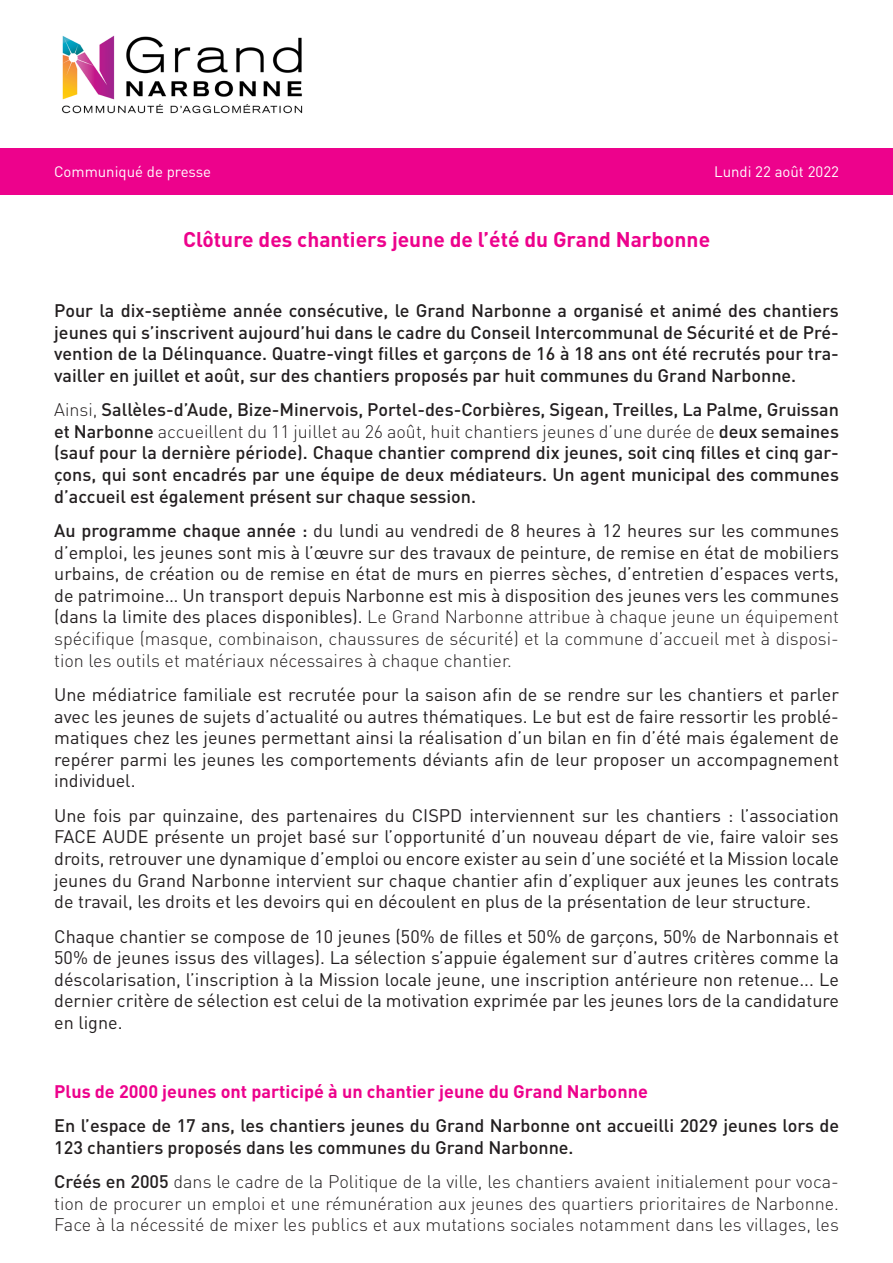
<style>
.page{position:relative;width:893px;height:1263px;background:#fff}
.page>*{position:absolute;margin:0;border:0;box-sizing:border-box;transform-origin:0 0}
.t1{font:700 21px "DIN Pro";color:#ed028c}
.t2{font:18px/21.6px "DIN Pro";color:#231f20;text-align:justify}
.t3{font:500 18px/21.6px "DIN Pro";color:#231f20;text-align:justify}
.t4{font:300 18px/21.6px "DIN Pro";color:#231f20;text-align:justify}
.t5{font:700 18px "DIN Pro";color:#ed028c}
.t6{font:15px "DIN Pro";color:#fff}
.s1{font-weight:300}
.s2{font-weight:500}
</style>
<div class="page">
<div style="left:0;top:148px;width:893px;height:47px;background:#ed028c"></div>
<img style="left:62px;top:35px;width:241px;height:79px">
<p class="t6" style="left:54px;top:162px;width:159px">Communiqué de presse</p>
<p class="t6" style="left:714px;top:162px;width:126px">Lundi 22 août 2022</p>
<p class="t1" style="left:183px;top:225px;width:529px">Clôture des chantiers jeune de l’été du Grand Narbonne</p>
<p class="t3" style="left:54px;top:299px;width:786px">Pour la dix-septième année consécutive, le Grand Narbonne a organisé et animé des chantiers jeunes qui s’inscrivent aujourd’hui dans le cadre du Conseil Intercommunal de Sécurité et de Pré&shy;vention de la Délinquance. Quatre-vingt filles et garçons de 16 à 18 ans ont été recrutés pour tra&shy;vailler en juillet et août, sur des chantiers proposés par huit communes du Grand Narbonne.</p>
<p class="t3" style="left:54px;top:398px;width:786px"><span class="s1">Ainsi,</span> Sallèles-d’Aude, Bize-Minervois, Portel-des-Corbières, Sigean, Treilles, La Palme, Gruissan et Narbonne <span class="s1">accueillent du 11 juillet au 26 août, huit chantiers jeunes d’une durée de</span> deux semaines (sauf pour la dernière période). Chaque chantier comprend dix jeunes, soit cinq filles et cinq gar&shy;çons, qui sont encadrés par une équipe de deux médiateurs. Un agent municipal des communes d’accueil est également présent sur chaque session.</p>
<p class="t2" style="left:54px;top:519px;width:786px"><span class="s2">Au programme chaque année :</span> du lundi au vendredi de 8 heures à 12 heures sur les communes d’emploi, les jeunes sont mis à l’œuvre sur des travaux de peinture, de remise en état de mobiliers urbains, de création ou de remise en état de murs en pierres sèches, d’entretien d’espaces verts, de patrimoine… Un transport depuis Narbonne est mis à disposition des jeunes vers les communes (dans la limite des places disponibles). <span class="s1">Le Grand Narbonne attribue à chaque jeune un équipement spécifique (masque, combinaison, chaussures de sécurité) et la commune d’accueil met à disposi&shy;tion les outils et matériaux nécessaires à chaque chantier.</span></p>
<p class="t2" style="left:54px;top:683px;width:786px">Une médiatrice familiale est recrutée pour la saison afin de se rendre sur les chantiers et parler avec les jeunes de sujets d’actualité ou autres thématiques. Le but est de faire ressortir les problé&shy;matiques chez les jeunes permettant ainsi la réalisation d’un bilan en fin d’été mais également de repérer parmi les jeunes les comportements déviants afin de leur proposer un accompagnement individuel.</p>
<p class="t2" style="left:54px;top:804px;width:786px">Une fois par quinzaine, des partenaires du CISPD interviennent sur les chantiers : l’association FACE AUDE présente un projet basé sur l’opportunité d’un nouveau départ de vie, faire valoir ses droits, retrouver une dynamique d’emploi ou encore exister au sein d’une société et la Mission locale jeunes du Grand Narbonne intervient sur chaque chantier afin d’expliquer aux jeunes les contrats de travail, les droits et les devoirs qui en découlent en plus de la présentation de leur structure.</p>
<p class="t2" style="left:54px;top:924px;width:786px">Chaque chantier se compose de 10 jeunes (50% de filles et 50% de garçons, 50% de Narbonnais et 50% de jeunes issus des villages). La sélection s’appuie également sur d’autres critères comme la déscolarisation, l’inscription à la Mission locale jeune, une inscription antérieure non retenue... Le dernier critère de sélection est celui de la motivation exprimée par les jeunes lors de la candidature en ligne.</p>
<p class="t5" style="left:54px;top:1079px;width:595px">Plus de 2000 jeunes ont participé à un chantier jeune du Grand Narbonne</p>
<p class="t3" style="left:54px;top:1114px;width:786px">En l’espace de 17 ans, les chantiers jeunes du Grand Narbonne ont accueilli 2029 jeunes lors de<br>123 chantiers proposés dans les communes du Grand Narbonne.</p>
<p class="t4" style="left:54px;top:1170px;width:786px"><span class="s2">Créés en 2005</span> dans le cadre de la Politique de la ville, les chantiers avaient initialement pour voca&shy;tion de procurer un emploi et une rémunération aux jeunes des quartiers prioritaires de Narbonne.<br>Face à la nécessité de mixer les publics et aux mutations sociales notamment dans les villages, les</p>
</div>
